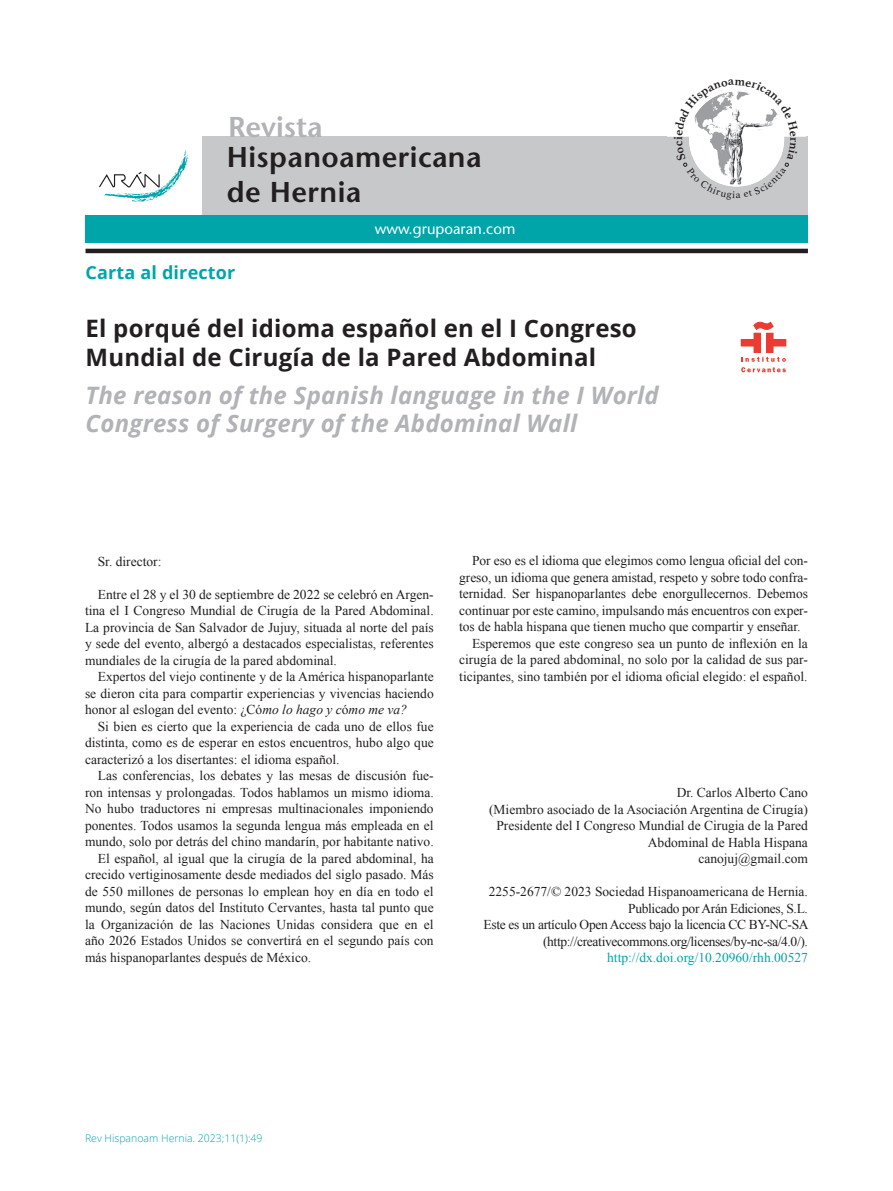
<style>
.page{position:relative;width:893px;height:1191px;background:#fff}
.page>*{position:absolute;margin:0;border:0;box-sizing:border-box;transform-origin:0 0}
.t1{font:600 28.65px/34.3px "Stone Sans Std";letter-spacing:.015em;color:#231f20}
.t2{font:600 28.65px "Stone Sans Std";color:#b2b3b7}
.t3{font:italic 700 24px/28.8px "Open Sans";letter-spacing:.01em;color:#b2b3b7}
.t4{font:700 24px/28.8px "Open Sans";letter-spacing:.01em;color:#231f20}
.t5{font:700 18px "Open Sans";letter-spacing:.01em;color:#00a5aa}
.t6{font:500 15px "Stone Sans Std";color:#fff}
.t7{font:13.5px/16.5px "Times New Roman";color:#231f20;text-align:justify}
.t8{font:13.5px/16.5px "Times New Roman";letter-spacing:-.025em;color:#231f20;text-align:right}
.t9{font:13.5px "Times New Roman";color:#00a5aa}
.t10{font:300 10.5px "Open Sans";color:#00a5aa}
.s1{font-style:italic}
</style>
<div class="page">
<div style="left:202px;top:137px;width:606px;height:78px;background:#c7c8ca"></div>
<div style="left:86px;top:215px;width:722px;height:27px;background:#00a5aa"></div>
<svg style="left:99px;top:150px;width:89px;height:52px"></svg>
<hr style="left:86px;top:249px;width:722px;height:4px;background:#231f20">
<div style="left:741px;top:339px;width:19px;height:7px;background:#ee3b32"></div>
<div style="left:767px;top:339px;width:19px;height:7px;background:#ee3b32"></div>
<div style="left:754px;top:333px;width:6px;height:19px;background:#ee3b32"></div>
<div style="left:767px;top:333px;width:6px;height:19px;background:#ee3b32"></div>
<svg style="left:754px;top:322px;width:19px;height:7px"></svg>
<svg style="left:741px;top:357px;width:45px;height:15px"></svg>
<svg style="left:674px;top:91px;width:124px;height:96px"></svg>
<h1 class="t2" style="left:228px;top:110px;width:96px">Revista</h1>
<h1 class="t1" style="left:227px;top:140px;width:256px">Hispanoamericana de Hernia</h1>
<p class="t6" style="left:375px;top:220px;width:142px">www.grupoaran.com</p>
<h3 class="t5" style="left:86px;top:259px;width:151px">Carta al director</h3>
<h2 class="t4" style="left:86px;top:314px;width:553px">El porqué del idioma español en el I Congreso<br>Mundial de Cirugía de la Pared Abdominal</h2>
<h2 class="t3" style="left:86px;top:380px;width:575px">The reason of the Spanish language in the I World<br>Congress of Surgery of the Abdominal Wall</h2>
<p class="t7" style="left:98px;top:552px;width:65px">Sr. director:</p>
<p class="t7" style="left:85px;top:585px;width:350px;text-indent:13px">Entre el 28 y el 30 de septiembre de 2022 se celebró en Argen&shy;tina el I Congreso Mundial de Cirugía de la Pared Abdominal.<br>La provincia de San Salvador de Jujuy, situada al norte del país y sede del evento, albergó a destacados especialistas, referentes mundiales de la cirugía de la pared abdominal.</p>
<p class="t7" style="left:85px;top:668px;width:350px;text-indent:13px">Expertos del viejo continente y de la América hispanoparlante se dieron cita para compartir experiencias y vivencias haciendo honor al eslogan del evento: ¿Có<span class="s1">mo lo hago y c</span>ó<span class="s1">mo me va?</span></p>
<p class="t7" style="left:85px;top:717px;width:350px;text-indent:13px">Si bien es cierto que la experiencia de cada uno de ellos fue distinta, como es de esperar en estos encuentros, hubo algo que caracterizó a los disertantes: el idioma español.</p>
<p class="t7" style="left:98px;top:767px;width:337px">Las conferencias, los debates y las mesas de discusión fue-</p>
<p class="t7" style="left:85px;top:783px;width:350px">ron intensas y prolongadas. Todos hablamos un mismo idioma.</p>
<p class="t7" style="left:85px;top:800px;width:350px">No hubo traductores ni empresas multinacionales imponiendo</p>
<p class="t7" style="left:85px;top:816px;width:350px">ponentes. Todos usamos la segunda lengua más empleada en el</p>
<p class="t7" style="left:85px;top:833px;width:350px">mundo, solo por detrás del chino mandarín, por habitante nativo.</p>
<p class="t7" style="left:98px;top:849px;width:337px">El español, al igual que la cirugía de la pared abdominal, ha</p>
<p class="t7" style="left:85px;top:866px;width:350px">crecido vertiginosamente desde mediados del siglo pasado. Más</p>
<p class="t7" style="left:85px;top:882px;width:350px">de 550 millones de personas lo emplean hoy en día en todo el</p>
<p class="t7" style="left:85px;top:899px;width:350px">mundo, según datos del Instituto Cervantes, hasta tal punto que</p>
<p class="t7" style="left:85px;top:915px;width:350px">la Organización de las Naciones Unidas considera que en el</p>
<p class="t7" style="left:85px;top:932px;width:350px">año 2026 Estados Unidos se convertirá en el segundo país con</p>
<p class="t7" style="left:85px;top:948px;width:228px">más hispanoparlantes después de México.</p>
<p class="t7" style="left:472px;top:552px;width:337px">Por eso es el idioma que elegimos como lengua oficial del con-</p>
<p class="t7" style="left:459px;top:569px;width:350px">greso, un idioma que genera amistad, respeto y sobre todo confra-</p>
<p class="t7" style="left:459px;top:585px;width:350px">ternidad. Ser hispanoparlantes debe enorgullecernos. Debemos</p>
<p class="t7" style="left:459px;top:602px;width:350px">continuar por este camino, impulsando más encuentros con exper-</p>
<p class="t7" style="left:459px;top:618px;width:343px">tos de habla hispana que tienen mucho que compartir y enseñar.</p>
<p class="t7" style="left:472px;top:635px;width:337px">Esperemos que este congreso sea un punto de inflexión en la</p>
<p class="t7" style="left:459px;top:651px;width:350px">cirugía de la pared abdominal, no solo por la calidad de sus par-</p>
<p class="t7" style="left:459px;top:668px;width:350px">ticipantes, sino también por el idioma oficial elegido: el español.</p>
<p class="t7" style="left:489px;top:784px;width:320px;text-align:right">Dr. Carlos Alberto Cano<br>(Miembro asociado de la Asociación Argentina de Cirugía)<br>Presidente del I Congreso Mundial de Cirugia de la Pared Abdominal de Habla Hispana<br>canojuj@gmail.com</p>
<p class="t8" style="left:484px;top:883px;width:327px">2255-2677/© 2023 Sociedad Hispanoamericana de Hernia.<br>Publicado por Arán Ediciones, S.L.<br>Este es un artículo Open Access bajo la licencia CC BY-NC-SA (http://creativecommons.org/licenses/by-nc-sa/4.0/).</p>
<p class="t9" style="left:607px;top:948px;width:202px">http://dx.doi.org/10.20960/rhh.00527</p>
<p class="t10" style="left:85px;top:1130px;width:179px">Rev Hispanoam Hernia. 2023;11(1):49</p>
</div>
